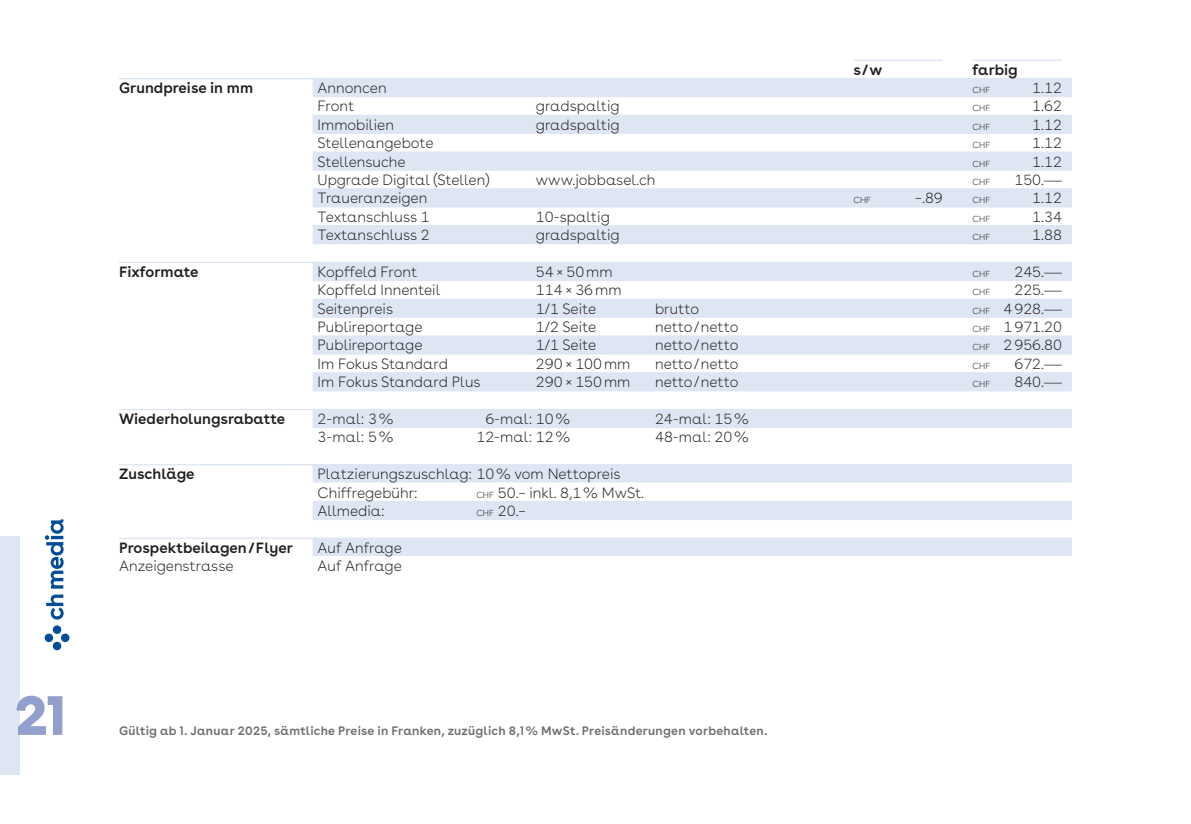
<style>
.page{position:relative;width:1191px;height:824px;background:#fff}
.page>*{position:absolute;margin:0;border:0;box-sizing:border-box;transform-origin:0 0}
.t1{font:900 56px "CH Media";color:#929fcc}
.t2{font:100 14.88px/18.4px "CH Media";color:#231f20}
.t3{font:600 14.88px "CH Media";color:#231f20}
.t4{font:600 12.25px "CH Media";letter-spacing:.02em;color:#6c6d70}
.t5{font:100 8.75px "CH Media";color:#231f20}
.s1{font-family:"Helvetica LT Std";font-weight:300}
.s2{font-size:8.75px}
</style>
<div class="page">
<div style="left:0;top:536px;width:20px;height:238px;background:#dee6f4"></div>
<svg style="left:45px;top:519px;width:19px;height:100px"></svg>
<svg style="left:45px;top:625px;width:24px;height:25px"></svg>
<div style="left:313px;top:78px;width:758px;height:19px;background:#dee6f4"></div>
<div style="left:313px;top:115px;width:758px;height:19px;background:#dee6f4"></div>
<div style="left:313px;top:151px;width:758px;height:20px;background:#dee6f4"></div>
<div style="left:313px;top:188px;width:758px;height:19px;background:#dee6f4"></div>
<div style="left:313px;top:225px;width:758px;height:19px;background:#dee6f4"></div>
<div style="left:313px;top:262px;width:758px;height:19px;background:#dee6f4"></div>
<div style="left:313px;top:298px;width:758px;height:20px;background:#dee6f4"></div>
<div style="left:313px;top:335px;width:758px;height:19px;background:#dee6f4"></div>
<div style="left:313px;top:372px;width:758px;height:19px;background:#dee6f4"></div>
<div style="left:313px;top:409px;width:758px;height:19px;background:#dee6f4"></div>
<div style="left:313px;top:464px;width:758px;height:19px;background:#dee6f4"></div>
<div style="left:313px;top:482px;width:758px;height:19px;background:#fff"></div>
<div style="left:313px;top:501px;width:758px;height:19px;background:#dee6f4"></div>
<div style="left:313px;top:537px;width:758px;height:20px;background:#dee6f4"></div>
<div style="left:313px;top:556px;width:758px;height:19px;background:#fff"></div>
<hr style="left:853px;top:60px;width:90px;height:1px;background:#dee6f4">
<hr style="left:972px;top:60px;width:90px;height:1px;background:#dee6f4">
<hr style="left:119px;top:78px;width:198px;height:1px;background:#dee6f4">
<hr style="left:119px;top:262px;width:198px;height:1px;background:#dee6f4">
<hr style="left:119px;top:409px;width:198px;height:1px;background:#dee6f4">
<hr style="left:119px;top:464px;width:198px;height:1px;background:#dee6f4">
<hr style="left:119px;top:537px;width:198px;height:2px;background:#dee6f4">
<h1 class="t1" style="left:15px;top:682px;width:54px">21</h1>
<p class="t3" style="left:853px;top:61px;width:30px">s/w</p>
<p class="t3" style="left:972px;top:61px;width:47px">farbig</p>
<p class="t3" style="left:119px;top:79px;width:136px">Grundpreise in mm</p>
<p class="t2" style="left:317px;top:79px;width:71px">Annoncen</p>
<p class="t5" style="left:972px;top:85px;width:19px">CHF</p>
<p class="t2" style="left:1032px;top:79px;width:31px">1.12</p>
<p class="t2" style="left:317px;top:97px;width:38px">Front</p>
<p class="t2" style="left:536px;top:97px;width:85px">gradspaltig</p>
<p class="t5" style="left:972px;top:103px;width:19px">CHF</p>
<p class="t2" style="left:1032px;top:97px;width:31px">1.62</p>
<p class="t2" style="left:317px;top:115px;width:78px">Immobilien</p>
<p class="t2" style="left:536px;top:115px;width:85px">gradspaltig</p>
<p class="t5" style="left:972px;top:122px;width:19px">CHF</p>
<p class="t2" style="left:1032px;top:115px;width:31px">1.12</p>
<p class="t2" style="left:317px;top:134px;width:117px">Stellenangebote</p>
<p class="t5" style="left:972px;top:140px;width:19px">CHF</p>
<p class="t2" style="left:1032px;top:134px;width:31px">1.12</p>
<p class="t2" style="left:317px;top:152px;width:90px">Stellensuche</p>
<p class="t5" style="left:972px;top:158px;width:19px">CHF</p>
<p class="t2" style="left:1032px;top:152px;width:31px">1.12</p>
<p class="t2" style="left:317px;top:170px;width:174px">Upgrade Digital (Stellen)</p>
<p class="t2" style="left:536px;top:170px;width:121px">www.jobbasel.ch</p>
<p class="t5" style="left:972px;top:177px;width:19px">CHF</p>
<p class="t2" style="left:1014px;top:170px;width:49px">150.<span class="s1">—</span></p>
<p class="t2" style="left:317px;top:189px;width:111px">Traueranzeigen</p>
<p class="t5" style="left:853px;top:195px;width:19px">CHF</p>
<p class="t2" style="left:914px;top:189px;width:30px">–.89</p>
<p class="t5" style="left:972px;top:195px;width:19px">CHF</p>
<p class="t2" style="left:1032px;top:189px;width:31px">1.12</p>
<p class="t2" style="left:317px;top:207px;width:114px">Textanschluss 1</p>
<p class="t2" style="left:536px;top:207px;width:75px">10-spaltig</p>
<p class="t5" style="left:972px;top:213px;width:19px">CHF</p>
<p class="t2" style="left:1032px;top:207px;width:31px">1.34</p>
<p class="t2" style="left:317px;top:226px;width:114px">Textanschluss 2</p>
<p class="t2" style="left:536px;top:226px;width:85px">gradspaltig</p>
<p class="t5" style="left:972px;top:232px;width:19px">CHF</p>
<p class="t2" style="left:1032px;top:226px;width:31px">1.88</p>
<p class="t3" style="left:119px;top:263px;width:81px">Fixformate</p>
<p class="t2" style="left:317px;top:262px;width:101px">Kopffeld Front</p>
<p class="t2" style="left:536px;top:262px;width:78px">54×50mm</p>
<p class="t5" style="left:972px;top:269px;width:19px">CHF</p>
<p class="t2" style="left:1014px;top:262px;width:49px">245.<span class="s1">—</span></p>
<p class="t2" style="left:317px;top:281px;width:124px">Kopffeld Innenteil</p>
<p class="t2" style="left:536px;top:281px;width:87px">114×36mm</p>
<p class="t5" style="left:972px;top:287px;width:19px">CHF</p>
<p class="t2" style="left:1014px;top:281px;width:49px">225.<span class="s1">—</span></p>
<p class="t2" style="left:317px;top:299px;width:77px">Seitenpreis</p>
<p class="t2" style="left:536px;top:299px;width:62px">1/1 Seite</p>
<p class="t2" style="left:655px;top:299px;width:46px">brutto</p>
<p class="t2" style="left:972px;top:299px;width:91px"><span class="s2">CHF</span> 4928.<span class="s1">—</span></p>
<p class="t2" style="left:317px;top:317px;width:106px">Publireportage</p>
<p class="t2" style="left:536px;top:317px;width:62px">1/2 Seite</p>
<p class="t2" style="left:655px;top:317px;width:85px">netto/netto</p>
<p class="t2" style="left:972px;top:317px;width:91px"><span class="s2">CHF</span> 1971.20</p>
<p class="t2" style="left:317px;top:336px;width:106px">Publireportage</p>
<p class="t2" style="left:536px;top:336px;width:62px">1/1 Seite</p>
<p class="t2" style="left:655px;top:336px;width:85px">netto/netto</p>
<p class="t2" style="left:972px;top:336px;width:91px"><span class="s2">CHF</span> 2956.80</p>
<p class="t2" style="left:317px;top:354px;width:132px">Im Fokus Standard</p>
<p class="t2" style="left:536px;top:354px;width:96px">290×100mm</p>
<p class="t2" style="left:655px;top:354px;width:85px">netto/netto</p>
<p class="t5" style="left:972px;top:360px;width:19px">CHF</p>
<p class="t2" style="left:1014px;top:354px;width:49px">672.<span class="s1">—</span></p>
<p class="t2" style="left:317px;top:373px;width:165px">Im Fokus Standard Plus</p>
<p class="t2" style="left:536px;top:373px;width:96px">290×150mm</p>
<p class="t2" style="left:655px;top:373px;width:85px">netto/netto</p>
<p class="t5" style="left:972px;top:379px;width:19px">CHF</p>
<p class="t2" style="left:1014px;top:373px;width:49px">840.<span class="s1">—</span></p>
<p class="t3" style="left:119px;top:410px;width:167px">Wiederholungsrabatte</p>
<p class="t2" style="left:317px;top:409px;width:78px">2-mal: 3%</p>
<p class="t2" style="left:485px;top:409px;width:87px">6-mal: 10%</p>
<p class="t2" style="left:655px;top:409px;width:95px">24-mal: 15%</p>
<p class="t2" style="left:317px;top:428px;width:78px">3-mal: 5%</p>
<p class="t2" style="left:476px;top:428px;width:95px">12-mal: 12%</p>
<p class="t2" style="left:655px;top:428px;width:95px">48-mal: 20%</p>
<p class="t3" style="left:119px;top:465px;width:77px">Zuschläge</p>
<p class="t2" style="left:317px;top:464px;width:304px">Platzierungszuschlag: 10% vom Nettopreis<br>Chiffregebühr:</p>
<p class="t2" style="left:476px;top:483px;width:169px"><span class="s2">CHF</span> 50.– inkl. 8,1% MwSt.</p>
<p class="t2" style="left:317px;top:501px;width:69px">Allmedia:</p>
<p class="t2" style="left:476px;top:501px;width:51px"><span class="s2">CHF</span> 20.–</p>
<p class="t3" style="left:119px;top:538px;width:175px">Prospektbeilagen/Flyer</p>
<p class="t2" style="left:317px;top:538px;width:86px">Auf Anfrage</p>
<p class="t2" style="left:119px;top:556px;width:116px">Anzeigenstrasse</p>
<p class="t2" style="left:317px;top:556px;width:86px">Auf Anfrage</p>
<p class="t4" style="left:119px;top:723px;width:649px">Gültig ab 1. Januar 2025, sämtliche Preise in Franken, zuzüglich 8,1% MwSt. Preisänderungen vorbehalten.</p>
</div>
